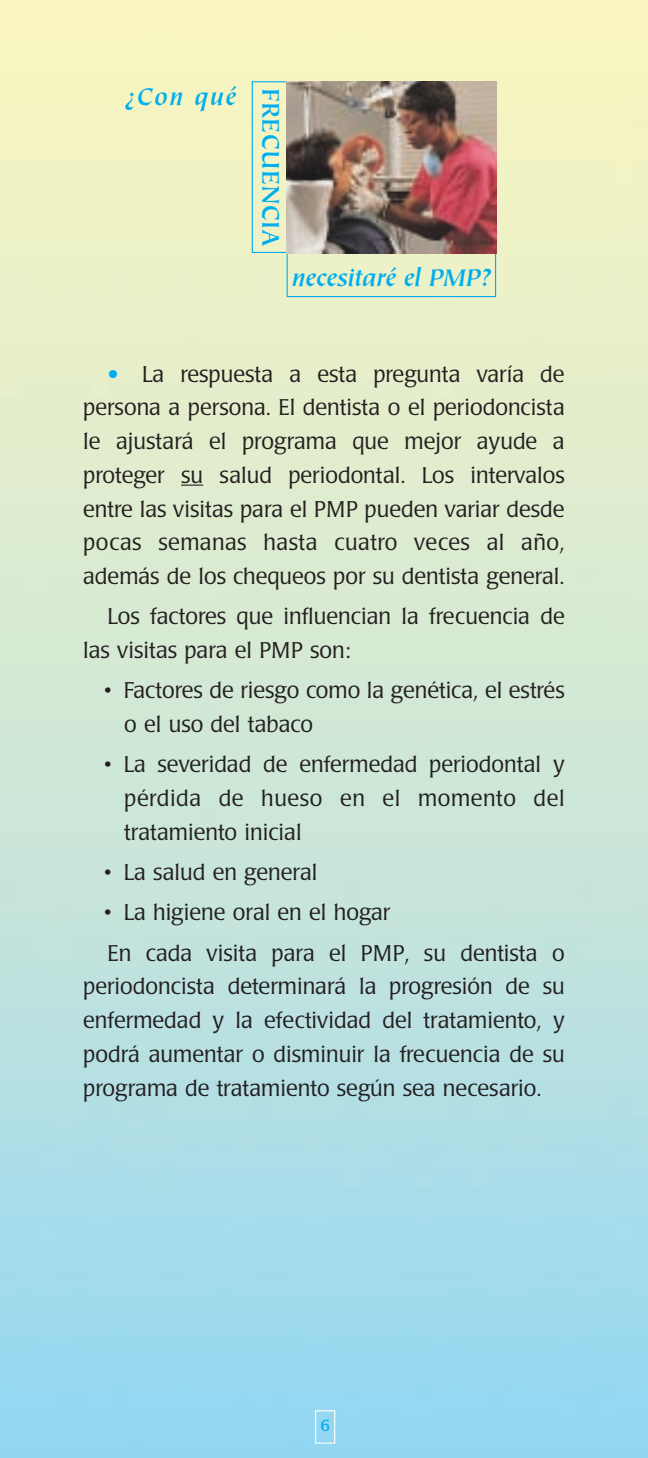
<style>
.page{position:relative;width:648px;height:1458px;background:#fff}
.page>*{position:absolute;margin:0;border:0;box-sizing:border-box;transform-origin:0 0}
.t1{font:italic 700 27px "Tiepolo";letter-spacing:-.01em;color:#00aeef}
.t2{font:700 27px "Tiepolo";color:#00aeef}
.t3{font:300 22.5px/33.8px "Poppl Laudatio";color:#231f20;text-align:justify}
.t4{font:15.75px "Poppl Laudatio";color:#00aeef}
.s1{font-size:33.75px;color:#00aeef}
</style>
<div class="page">
<img style="left:0;top:0;width:648px;height:1458px">
<div style="left:315px;top:1410px;width:20px;height:34px;border:1px solid #fff"></div>
<svg style="left:181px;top:485px;width:22px;height:1px"></svg>
<div style="left:287px;top:246px;width:209px;height:51px;border:1px solid #00aeef"></div>
<div style="left:252px;top:81px;width:46px;height:172px;border:1px solid #00aeef"></div>
<img style="left:287px;top:81px;width:209px;height:172px">
<p class="t1" style="left:126px;top:86px;width:112px">¿Con qué</p>
<p class="t2" style="left:281px;top:88px;width:160px;rotate:90deg">FRECUENCIA</p>
<p class="t1" style="left:292px;top:267px;width:201px">necesitaré el PMP?</p>
<p class="t3" style="left:83px;top:359px;width:483px;text-indent:24px"><span class="s1">•</span> La respuesta a esta pregunta varía de persona a persona. El dentista o el periodoncista le ajustará el programa que mejor ayude a proteger su salud periodontal. Los intervalos entre las visitas para el PMP pueden variar desde pocas semanas hasta cuatro veces al año, además de los chequeos por su dentista general.</p>
<p class="t3" style="left:83px;top:602px;width:483px;text-indent:24px">Los factores que influencian la frecuencia de las visitas para el PMP son:</p>
<p class="t3" style="left:124px;top:676px;width:442px;text-indent:-20px">• Factores de riesgo como la genética, el estrés o el uso del tabaco</p>
<p class="t3" style="left:124px;top:750px;width:442px;text-indent:-20px">• La severidad de enfermedad periodontal y pérdida de hueso en el momento del tratamiento inicial</p>
<p class="t3" style="left:104px;top:858px;width:215px">• La salud en general</p>
<p class="t3" style="left:104px;top:895px;width:462px;line-height:40.3px">• La higiene oral en el hogar<br>En cada visita para el PMP, su dentista o</p>
<p class="t3" style="left:83px;top:972px;width:483px">periodoncista determinará la progresión de su enfermedad y la efectividad del tratamiento, y podrá aumentar o disminuir la frecuencia de su programa de tratamiento según sea necesario.</p>
<p class="t4" style="left:320px;top:1419px;width:11px">6</p>
</div>
